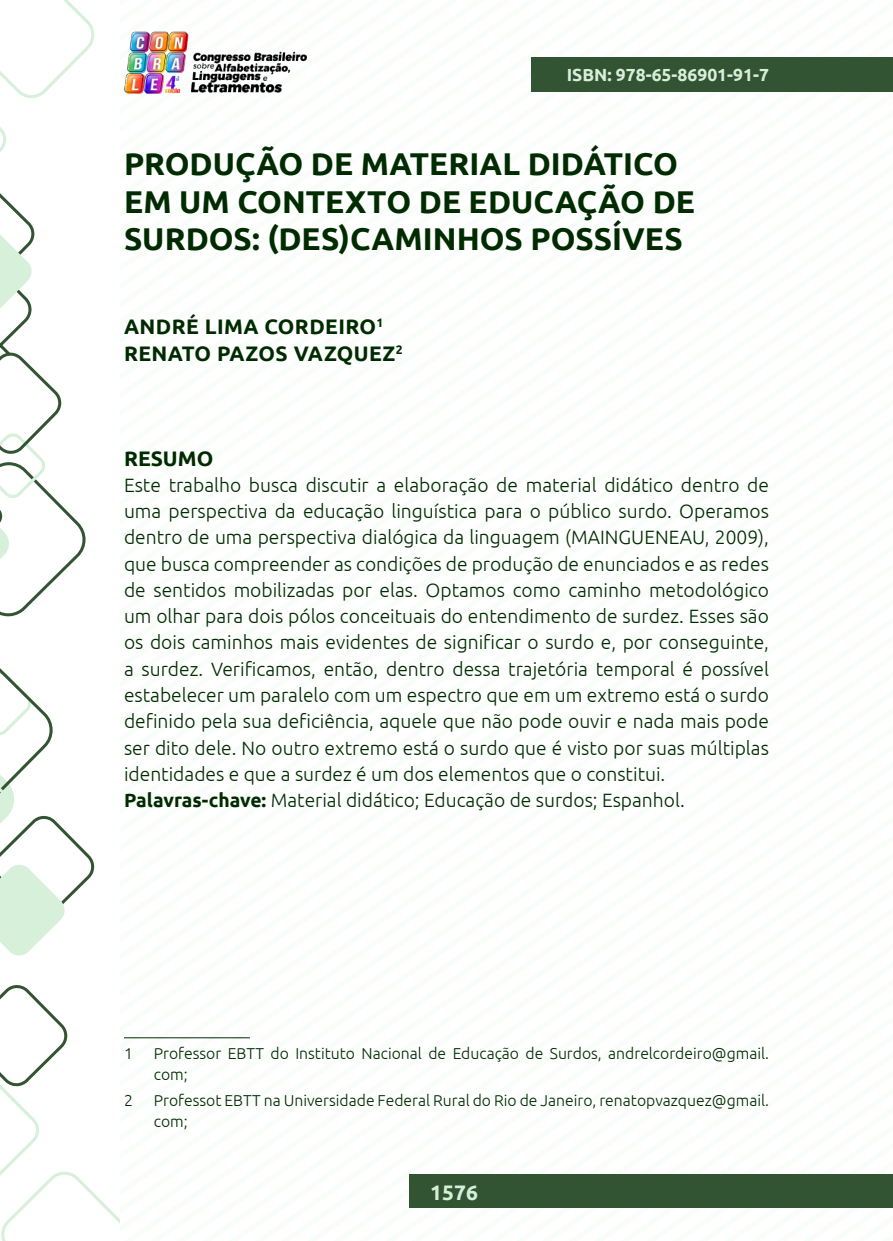
<style>
.page{position:relative;width:893px;height:1241px;background:#fff}
.page>*{position:absolute;margin:0;border:0;box-sizing:border-box;transform-origin:0 0}
._0_TÍTULO{font:700 31.5px/37.8px "Ubuntu";color:#002b00}
._1_AUTOR{font:700 21px "Ubuntu";letter-spacing:.02em;color:#002b00}
._3_TÍTULO_RESUMO{font:700 21px "Ubuntu";color:#002b00}
.t1{font:700 21px "Ubuntu";color:#d6efda}
._4_RESUMO{font:300 19.25px/26.2px "Ubuntu";color:#002b00;text-align:justify}
.t2{font:700 17.5px "Ubuntu";color:#d6efda}
._5_RODAPÉ{font:300 15.75px/21px "Ubuntu";color:#002b00}
.s1{font-weight:700}
</style>
<div class="page">
<img style="left:124px;top:31px;width:182px;height:62px">
<div style="left:532px;top:57px;width:361px;height:35px;background:#335433"></div>
<div style="left:410px;top:1174px;width:483px;height:33px;background:#335433"></div>
<svg style="left:0;top:985px;width:119px;height:255px"></svg>
<svg style="left:0;top:0;width:94px;height:616px"></svg>
<svg style="left:0;top:668px;width:94px;height:288px"></svg>
<hr style="left:124px;top:1037px;width:126px;height:1px;background:#002b00">
<p class="t2" style="left:567px;top:64px;width:204px">ISBN: 978-65-86901-91-7</p>
<p class="_0_TÍTULO" style="left:124px;top:144px;width:572px">PRODUÇÃO DE MATERIAL DIDÁTICO<br>EM UM CONTEXTO DE EDUCAÇÃO DE<br>SURDOS: (DES)CAMINHOS POSSÍVES</p>
<p class="_1_AUTOR" style="left:124px;top:314px;width:261px">ANDRÉ LIMA CORDEIRO<sup>1</sup></p>
<p class="_1_AUTOR" style="left:124px;top:340px;width:280px">RENATO PAZOS VAZQUEZ<sup>2</sup></p>
<p class="_3_TÍTULO_RESUMO" style="left:124px;top:445px;width:91px">RESUMO</p>
<p class="_4_RESUMO" style="left:124px;top:471px;width:646px">Este trabalho busca discutir a elaboração de material didático dentro de uma perspectiva da educação linguística para o público surdo. Operamos dentro de uma perspectiva dialógica da linguagem (MAINGUENEAU, 2009), que busca compreender as condições de produção de enunciados e as redes de sentidos mobilizadas por elas. Optamos como caminho metodológico um olhar para dois pólos conceituais do entendimento de surdez. Esses são os dois caminhos mais evidentes de significar o surdo e, por conseguinte, a surdez. Verificamos, então, dentro dessa trajetória temporal é possível estabelecer um paralelo com um espectro que em um extremo está o surdo definido pela sua deficiência, aquele que não pode ouvir e nada mais pode ser dito dele. No outro extremo está o surdo que é visto por suas múltiplas identidades e que a surdez é um dos elementos que o constitui.</p>
<p class="_4_RESUMO" style="left:124px;top:786px;width:562px"><span class="s1">Palavras-chave:</span> Material didático; Educação de surdos; Espanhol.</p>
<p class="_5_RODAPÉ" style="left:124px;top:1042px;width:10px">1</p>
<p class="_5_RODAPÉ" style="left:154px;top:1042px;width:617px">Professor EBTT do Instituto Nacional de Educação de Surdos, andrelcordeiro@gmail. com;</p>
<p class="_5_RODAPÉ" style="left:124px;top:1089px;width:10px">2</p>
<p class="_5_RODAPÉ" style="left:154px;top:1089px;width:617px">Professot EBTT na Universidade Federal Rural do Rio de Janeiro, renatopvazquez@gmail. com;</p>
<p class="t1" style="left:430px;top:1178px;width:49px">1576</p>
</div>
